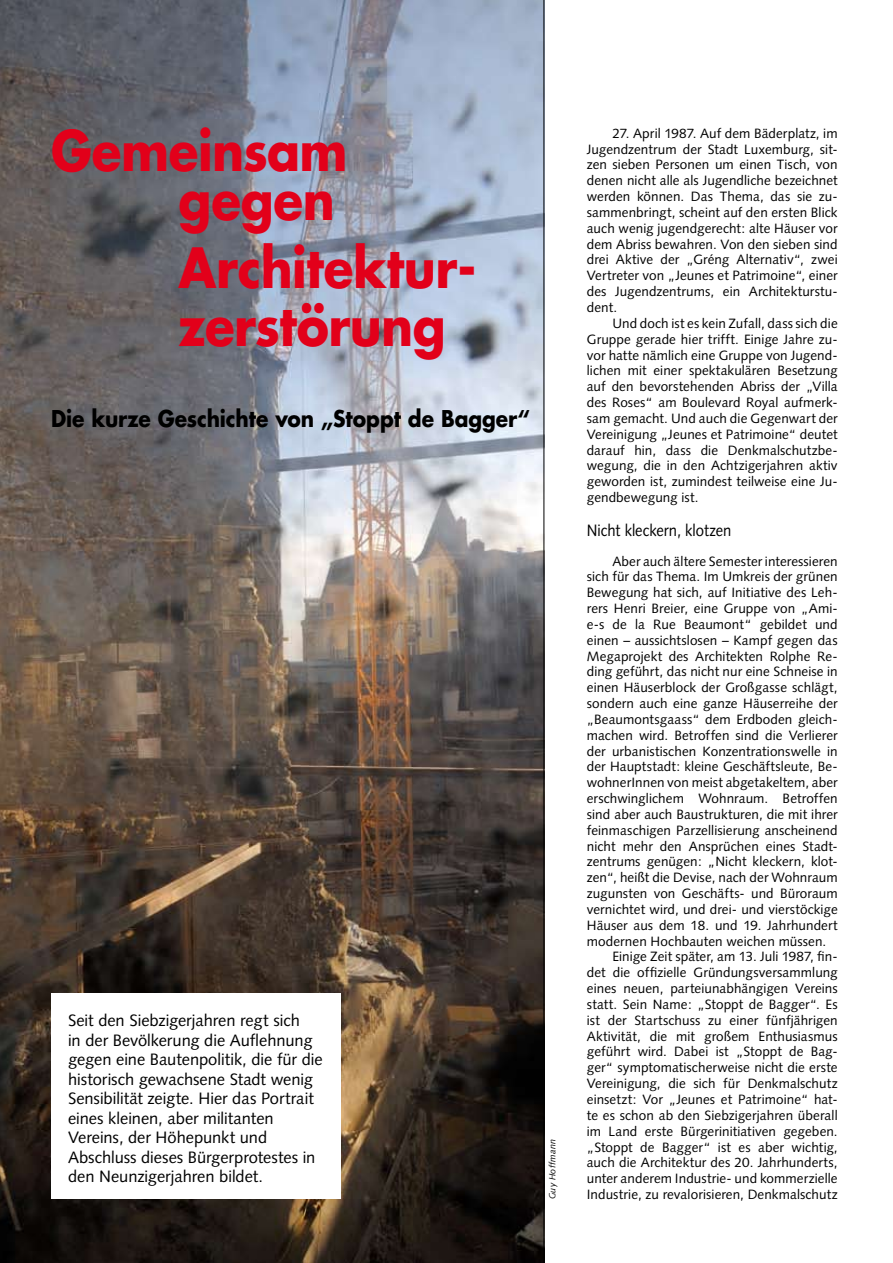
<style>
.page{position:relative;width:893px;height:1263px;background:#fff}
.page>*{position:absolute;margin:0;border:0;box-sizing:border-box;transform-origin:0 0}
.t1{font:700 54px/49.5px "Futura";letter-spacing:-.01em;color:#e2001a;text-align:right;scale:.9 1}
.t2{font:700 22.5px "Futura";letter-spacing:-.005em;color:#000;scale:.9 1}
.t3{font:16.5px/19.5px "Syntax";letter-spacing:-.005em;color:#000}
.t4{font:16.5px "Syntax";letter-spacing:-.005em;color:#000;scale:.9 1}
.t5{font:13.5px/15.9px "Syntax";letter-spacing:.005em;color:#000;text-align:justify}
.t6{font:italic 9px "Syntax";letter-spacing:.02em;color:#000}
</style>
<div class="page">
<img style="left:0;top:0;width:544px;height:1263px">
<div style="left:51px;top:993px;width:289px;height:206px;background:#fff"></div>
<h1 class="t1" style="left:51px;top:124px;width:331px">Gemeinsam gegen</h1>
<h1 class="t1" style="left:179px;top:237px;width:333px;line-height:58.5px;text-align:left">Architektur&shy;zerstörung</h1>
<h2 class="t2" style="left:51px;top:403px;width:534px">Die kurze Geschichte von „Stoppt de Bagger“</h2>
<p class="t3" style="left:68px;top:1011px;width:256px">Seit den Siebzigerjahren regt sich<br>in der Bevölkerung die Auflehnung gegen eine Bautenpolitik, die für die historisch gewachsene Stadt wenig Sensibilität zeigte. Hier das Portrait eines kleinen, aber militanten Vereins, der Höhepunkt und Abschluss dieses Bürgerprotestes in den Neunzigerjahren bildet.</p>
<p class="t6" style="left:547px;top:1199px;width:62px;rotate:-90deg">Guy Hoffmann</p>
<p class="t5" style="left:587px;top:125px;width:252px;text-indent:26px">27. April 1987. Auf dem Bäderplatz, im Jugendzentrum der Stadt Luxemburg, sit&shy;zen sieben Personen um einen Tisch, von denen nicht alle als Jugendliche bezeichnet werden können. Das Thema, das sie zu&shy;sammenbringt, scheint auf den ersten Blick auch wenig jugendgerecht: alte Häuser vor dem Abriss bewahren. Von den sieben sind drei Aktive der „Gréng Alternativ“, zwei Vertreter von „Jeunes et Patrimoine“, einer des Jugendzentrums, ein Architekturstu&shy;dent.</p>
<p class="t5" style="left:587px;top:315px;width:252px;text-indent:26px">Und doch ist es kein Zufall, dass sich die Gruppe gerade hier trifft. Einige Jahre zu&shy;vor hatte nämlich eine Gruppe von Jugend&shy;lichen mit einer spektakulären Besetzung auf den bevorstehenden Abriss der „Villa des Roses“ am Boulevard Royal aufmerk&shy;sam gemacht. Und auch die Gegenwart der Vereinigung „Jeunes et Patrimoine“ deutet darauf hin, dass die Denkmalschutzbe&shy;wegung, die in den Achtzigerjahren aktiv geworden ist, zumindest teilweise eine Ju&shy;gendbewegung ist.</p>
<p class="t4" style="left:587px;top:521px;width:162px">Nicht kleckern, klotzen</p>
<p class="t5" style="left:612px;top:553px;width:227px">Aber auch ältere Semester interessieren</p>
<p class="t5" style="left:587px;top:569px;width:252px">sich für das Thema. Im Umkreis der grünen</p>
<p class="t5" style="left:587px;top:585px;width:252px">Bewegung hat sich, auf Initiative des Leh-</p>
<p class="t5" style="left:587px;top:600px;width:252px">rers Henri Breier, eine Gruppe von „Ami-</p>
<p class="t5" style="left:587px;top:616px;width:252px">e-s de la Rue Beaumont“ gebildet und</p>
<p class="t5" style="left:587px;top:632px;width:252px">einen – aussichtslosen – Kampf gegen das</p>
<p class="t5" style="left:587px;top:648px;width:252px">Megaprojekt des Architekten Rolphe Re-</p>
<p class="t5" style="left:587px;top:664px;width:252px">ding geführt, das nicht nur eine Schneise in</p>
<p class="t5" style="left:587px;top:680px;width:252px">einen Häuserblock der Großgasse schlägt,</p>
<p class="t5" style="left:587px;top:695px;width:252px">sondern auch eine ganze Häuserreihe der</p>
<p class="t5" style="left:587px;top:711px;width:252px">„Beaumontsgaass“ dem Erdboden gleich-</p>
<p class="t5" style="left:587px;top:727px;width:252px">machen wird. Betroffen sind die Verlierer</p>
<p class="t5" style="left:587px;top:743px;width:252px">der urbanistischen Konzentrationswelle in</p>
<p class="t5" style="left:587px;top:759px;width:252px">der Hauptstadt: kleine Geschäftsleute, Be-</p>
<p class="t5" style="left:587px;top:775px;width:252px">wohnerInnen von meist abgetakeltem, aber</p>
<p class="t5" style="left:587px;top:790px;width:252px">erschwinglichem Wohnraum. Betroffen</p>
<p class="t5" style="left:587px;top:806px;width:252px">sind aber auch Baustrukturen, die mit ihrer</p>
<p class="t5" style="left:587px;top:822px;width:252px">feinmaschigen Parzellisierung anscheinend</p>
<p class="t5" style="left:587px;top:838px;width:252px">nicht mehr den Ansprüchen eines Stadt-</p>
<p class="t5" style="left:587px;top:854px;width:252px">zentrums genügen: „Nicht kleckern, klot-</p>
<p class="t5" style="left:587px;top:870px;width:252px">zen“, heißt die Devise, nach der Wohnraum</p>
<p class="t5" style="left:587px;top:885px;width:252px">zugunsten von Geschäfts- und Büroraum</p>
<p class="t5" style="left:587px;top:901px;width:252px">vernichtet wird, und drei- und vierstöckige</p>
<p class="t5" style="left:587px;top:917px;width:252px">Häuser aus dem 18. und 19. Jahrhundert</p>
<p class="t5" style="left:587px;top:933px;width:241px">modernen Hochbauten weichen müssen.</p>
<p class="t5" style="left:612px;top:949px;width:227px">Einige Zeit später, am 13. Juli 1987, fin-</p>
<p class="t5" style="left:587px;top:965px;width:252px">det die offizielle Gründungsversammlung</p>
<p class="t5" style="left:587px;top:980px;width:252px">eines neuen, parteiunabhängigen Vereins</p>
<p class="t5" style="left:587px;top:996px;width:252px">statt. Sein Name: „Stoppt de Bagger“. Es</p>
<p class="t5" style="left:587px;top:1012px;width:252px">ist der Startschuss zu einer fünfjährigen</p>
<p class="t5" style="left:587px;top:1028px;width:252px">Aktivität, die mit großem Enthusiasmus</p>
<p class="t5" style="left:587px;top:1044px;width:252px">geführt wird. Dabei ist „Stoppt de Bag-</p>
<p class="t5" style="left:587px;top:1060px;width:252px">ger“ symptomatischerweise nicht die erste</p>
<p class="t5" style="left:587px;top:1075px;width:252px">Vereinigung, die sich für Denkmalschutz</p>
<p class="t5" style="left:587px;top:1091px;width:252px">einsetzt: Vor „Jeunes et Patrimoine“ hat-</p>
<p class="t5" style="left:587px;top:1107px;width:252px">te es schon ab den Siebzigerjahren überall</p>
<p class="t5" style="left:587px;top:1123px;width:252px">im Land erste Bürgerinitiativen gegeben.</p>
<p class="t5" style="left:587px;top:1139px;width:252px">„Stoppt de Bagger“ ist es aber wichtig,</p>
<p class="t5" style="left:587px;top:1155px;width:252px">auch die Architektur des 20. Jahrhunderts,</p>
<p class="t5" style="left:587px;top:1170px;width:252px">unter anderem Industrie- und kommerzielle</p>
<p class="t5" style="left:587px;top:1186px;width:252px">Industrie, zu revalorisieren, Denkmalschutz</p>
</div>
